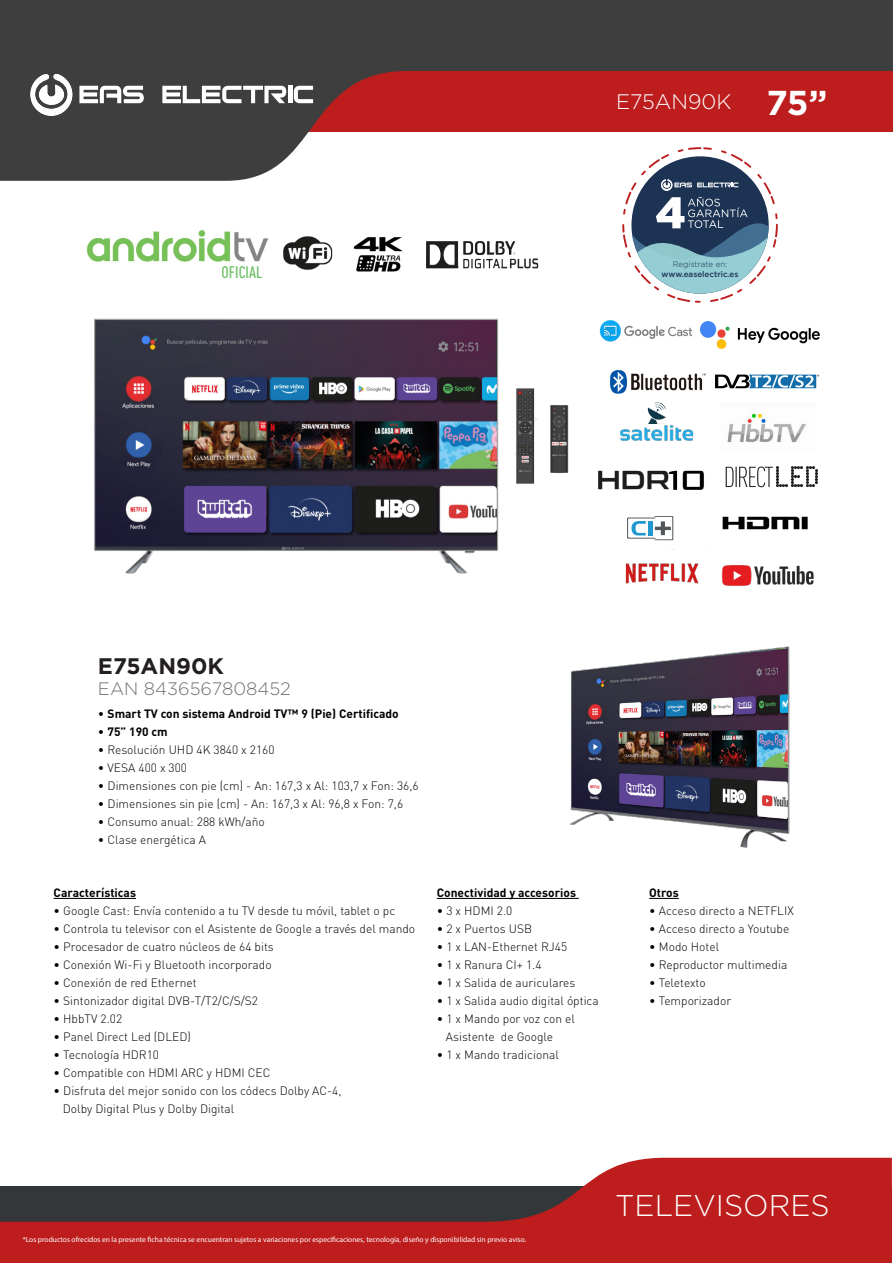
<style>
.page{position:relative;width:893px;height:1263px;background:#fff}
.page>*{position:absolute;margin:0;border:0;box-sizing:border-box;transform-origin:0 0}
.t1{font:700 34.5px "Gotham Pro";color:#fff}
.t2{font:300 30px "Gotham Pro";color:#fff}
.t3{font:700 22.5px "Gotham Pro";color:#231f20}
.t4{font:300 21px "Gotham Pro";color:#fff}
.t5{font:300 18px "Gotham Pro";color:#737070}
.t6{font:500 condensed 16.5px "DIN Pro";color:#6dc064}
.t7{font:300 12px "DIN Pro";color:#000}
.t8{font:300 12px "DIN Pro";color:#000001}
.t9{font:700 12px "DIN Pro";color:#000001}
.t10{font:700 12px "DIN Pro";color:#000}
.t11{font:300 12px "DIN Pro";color:#231f20}
.t12{font:700 12px "DIN Pro";color:#231f20}
.t13{font:500 8.1px/9.8px "Gotham Pro";color:#1d3354;text-align:center}
.t14{font:7.5px "Myriad Pro";color:#fff}
.s1{font-weight:300}
</style>
<div class="page">
<svg style="left:0;top:0;width:893px;height:181px;fill:#3e3e3f"></svg>
<svg style="left:30px;top:73px;width:42px;height:43px"></svg>
<svg style="left:79px;top:86px;width:65px;height:17px"></svg>
<svg style="left:162px;top:86px;width:124px;height:17px"></svg>
<hr style="left:288px;top:86px;width:4px;height:17px;background:#fff">
<svg style="left:294px;top:86px;width:19px;height:17px"></svg>
<svg style="left:0;top:1158px;width:892px;height:105px;fill:#bd1d1d"></svg>
<img style="left:94px;top:318px;width:405px;height:256px">
<hr style="left:54px;top:898px;width:82px;height:1px;background:#000">
<hr style="left:437px;top:898px;width:142px;height:1px;background:#000">
<hr style="left:649px;top:898px;width:30px;height:1px;background:#000">
<img style="left:283px;top:236px;width:120px;height:36px">
<img style="left:426px;top:241px;width:113px;height:28px">
<img style="left:87px;top:230px;width:181px;height:32px">
<img style="left:701px;top:322px;width:118px;height:26px">
<img style="left:599px;top:320px;width:94px;height:22px">
<img style="left:610px;top:370px;width:114px;height:24px">
<svg style="left:715px;top:375px;width:104px;height:13px"></svg>
<img style="left:620px;top:402px;width:74px;height:39px">
<img style="left:727px;top:412px;width:79px;height:31px">
<img style="left:598px;top:470px;width:106px;height:20px">
<svg style="left:726px;top:466px;width:92px;height:21px"></svg>
<svg style="left:627px;top:516px;width:46px;height:24px"></svg>
<img style="left:722px;top:516px;width:86px;height:14px">
<img style="left:625px;top:549px;width:86px;height:35px">
<img style="left:721px;top:565px;width:93px;height:21px">
<img style="left:550px;top:405px;width:19px;height:68px">
<img style="left:514px;top:388px;width:23px;height:96px">
<img style="left:570px;top:646px;width:220px;height:202px">
<svg style="left:622px;top:147px;width:156px;height:156px"></svg>
<p class="t6" style="left:222px;top:259px;width:42px">OFICIAL</p>
<p class="t4" style="left:616px;top:90px;width:117px">E75AN90K</p>
<p class="t1" style="left:766px;top:82px;width:62px">75”</p>
<p class="t13" style="left:662px;top:259px;width:78px"><span class="s1">Regístrate en: </span>www.easelectric.es</p>
<p class="t3" style="left:98px;top:653px;width:127px">E75AN90K</p>
<p class="t5" style="left:98px;top:679px;width:194px">EAN 8436567808452</p>
<p class="t9" style="left:98px;top:703px;width:302px"><span class="s1">•</span> Smart TV con sistema Android TV™ 9 (Pie) Certificado</p>
<p class="t9" style="left:98px;top:721px;width:71px"><span class="s1">•</span> 75” 190 cm</p>
<p class="t8" style="left:98px;top:740px;width:178px">• Resolución UHD 4K 3840 x 2160</p>
<p class="t8" style="left:98px;top:758px;width:91px">• VESA 400 x 300</p>
<p class="t8" style="left:98px;top:776px;width:322px">• Dimensiones con pie (cm) - An: 167,3 x Al: 103,7 x Fon: 36,6</p>
<p class="t8" style="left:98px;top:794px;width:307px">• Dimensiones sin pie (cm) - An: 167,3 x Al: 96,8 x Fon: 7,6</p>
<p class="t8" style="left:98px;top:812px;width:168px">• Consumo anual: 288 kWh/año</p>
<p class="t8" style="left:98px;top:830px;width:110px">• Clase energética A</p>
<p class="t12" style="left:310px;top:709px;width:110px"><span class="s1">•</span> TV LED 65” 165cm</p>
<p class="t11" style="left:310px;top:781px;width:145px">• Consumo anual: 172 kWh</p>
<p class="t10" style="left:54px;top:882px;width:84px">Características</p>
<p class="t7" style="left:54px;top:901px;width:343px">• Google Cast: Envía contenido a tu TV desde tu móvil, tablet o pc</p>
<p class="t7" style="left:54px;top:919px;width:363px">• Controla tu televisor con el Asistente de Google a través del mando</p>
<p class="t7" style="left:54px;top:937px;width:222px">• Procesador de cuatro núcleos de 64 bits</p>
<p class="t7" style="left:54px;top:955px;width:220px">• Conexión Wi-Fi y Bluetooth incorporado</p>
<p class="t7" style="left:54px;top:973px;width:144px">• Conexión de red Ethernet</p>
<p class="t7" style="left:54px;top:991px;width:206px">• Sintonizador digital DVB-T/T2/C/S/S2</p>
<p class="t7" style="left:54px;top:1009px;width:70px">• HbbTV 2.02</p>
<p class="t7" style="left:54px;top:1027px;width:139px">• Panel Direct Led (DLED)</p>
<p class="t7" style="left:54px;top:1045px;width:107px">• Tecnología HDR10</p>
<p class="t7" style="left:54px;top:1063px;width:218px">• Compatible con HDMI ARC y HDMI CEC</p>
<p class="t7" style="left:54px;top:1081px;width:289px">• Disfruta del mejor sonido con los códecs Dolby AC-4,</p>
<p class="t7" style="left:63px;top:1099px;width:173px">Dolby Digital Plus y Dolby Digital</p>
<p class="t10" style="left:437px;top:882px;width:141px">Conectividad y accesorios</p>
<p class="t7" style="left:437px;top:901px;width:77px">• 3 x HDMI 2.0</p>
<p class="t7" style="left:437px;top:919px;width:97px">• 2 x Puertos USB</p>
<p class="t7" style="left:437px;top:937px;width:132px">• 1 x LAN-Ethernet RJ45</p>
<p class="t7" style="left:437px;top:955px;width:106px">• 1 x Ranura CI+ 1.4</p>
<p class="t7" style="left:437px;top:973px;width:140px">• 1 x Salida de auriculares</p>
<p class="t7" style="left:437px;top:991px;width:163px">• 1 x Salida audio digital óptica</p>
<p class="t7" style="left:437px;top:1009px;width:140px">• 1 x Mando por voz con el</p>
<p class="t7" style="left:446px;top:1027px;width:109px">Asistente de Google</p>
<p class="t7" style="left:437px;top:1045px;width:124px">• 1 x Mando tradicional</p>
<p class="t10" style="left:649px;top:882px;width:31px">Otros</p>
<p class="t7" style="left:649px;top:901px;width:146px">• Acceso directo a NETFLIX</p>
<p class="t7" style="left:649px;top:919px;width:142px">• Acceso directo a Youtube</p>
<p class="t7" style="left:649px;top:937px;width:71px">• Modo Hotel</p>
<p class="t7" style="left:649px;top:955px;width:140px">• Reproductor multimedia</p>
<p class="t7" style="left:649px;top:973px;width:58px">• Teletexto</p>
<p class="t7" style="left:649px;top:991px;width:83px">• Temporizador</p>
<p class="t14" style="left:23px;top:1235px;width:505px">*Los productos ofrecidos en la presente ficha técnica se encuentran sujetos a variaciones por especificaciones, tecnología, diseño y disponibilidad sin previo aviso.</p>
<p class="t2" style="left:615px;top:1189px;width:216px">TELEVISORES</p>
</div>
